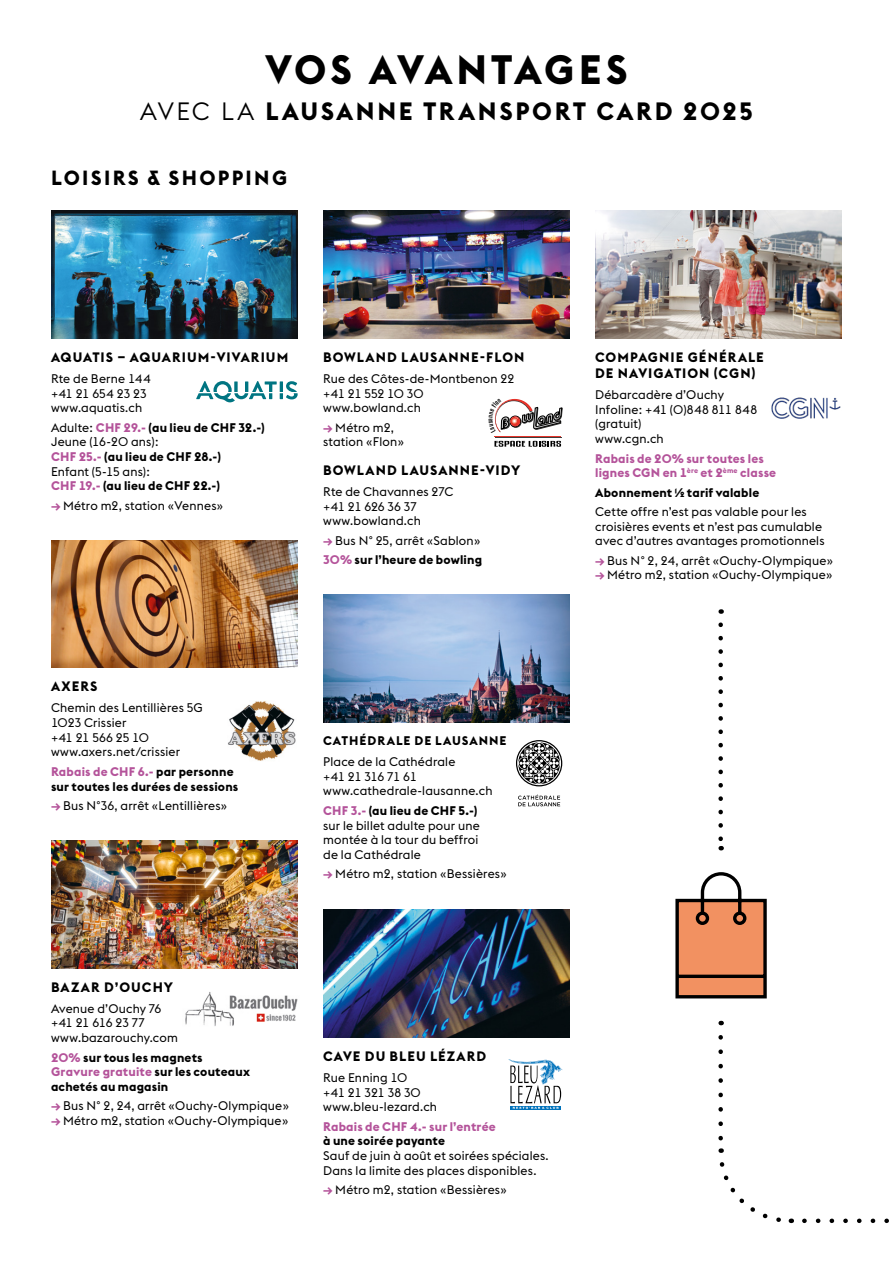
<style>
.page{position:relative;width:893px;height:1276px;background:#fff}
.page>*{position:absolute;margin:0;border:0;box-sizing:border-box;transform-origin:0 0}
.t1{font:700 40.5px "Euclid Flex";letter-spacing:.075em;color:#000}
.t2{font:700 24.75px "Euclid Flex";letter-spacing:.105em;color:#000}
.t3{font:700 20.25px "Euclid Flex";letter-spacing:.115em;color:#000}
.t4{font:700 13.5px/16.2px "Euclid Flex";letter-spacing:.08em;color:#000}
.t5{font:12.38px/14.6px "Euclid Flex";letter-spacing:.015em;color:#000}
.t6{font:700 12.38px/14.6px "Euclid Flex";letter-spacing:.015em;color:#000}
.t7{font:700 12.38px/14.6px "Euclid Flex";letter-spacing:.015em;color:#b4539a}
.t8{font:700 12.38px "Euclid Flex";letter-spacing:.08em;color:#000}
.t9{font:6.08px "Kenyan Coffee Rg";color:#000;scale:1.15 1}
.s1{font-weight:300}
.s2{font-weight:400}
.s3{color:#b4539a}
.s4{font-weight:700;color:#b4539a}
.s5{font-weight:700}
</style>
<div class="page">
<img style="left:51px;top:210px;width:247px;height:128px">
<img style="left:51px;top:540px;width:247px;height:127px">
<img style="left:51px;top:840px;width:247px;height:128px">
<img style="left:323px;top:210px;width:247px;height:128px">
<img style="left:323px;top:594px;width:247px;height:128px">
<img style="left:323px;top:909px;width:247px;height:128px">
<img style="left:595px;top:210px;width:247px;height:128px">
<hr style="left:510px;top:1106px;width:51px;height:3px;background:#0072bb">
<svg style="left:508px;top:1059px;width:54px;height:49px"></svg>
<svg style="left:516px;top:740px;width:46px;height:66px"></svg>
<img style="left:771px;top:397px;width:70px;height:22px">
<hr style="left:495px;top:437px;width:66px;height:1px;background:#3c3c3b">
<hr style="left:494px;top:436px;width:67px;height:1px;background:#e7332a">
<svg style="left:494px;top:441px;width:67px;height:6px"></svg>
<img style="left:185px;top:992px;width:113px;height:34px">
<svg style="left:196px;top:381px;width:102px;height:21px"></svg>
<svg style="left:718px;top:1037px;width:5px;height:116px"></svg>
<svg style="left:719px;top:1162px;width:73px;height:62px"></svg>
<svg style="left:804px;top:1218px;width:85px;height:5px"></svg>
<svg style="left:718px;top:624px;width:5px;height:226px"></svg>
<svg style="left:675px;top:872px;width:92px;height:127px"></svg>
<img style="left:228px;top:701px;width:68px;height:60px">
<svg style="left:494px;top:398px;width:68px;height:35px"></svg>
<h1 class="t1" style="left:265px;top:46px;width:364px">VOS AVANTAGES</h1>
<h2 class="t2" style="left:140px;top:97px;width:614px"><span class="s1">AVEC LA</span> LAUSANNE TRANSPORT CARD 2025</h2>
<h3 class="t3" style="left:51px;top:167px;width:238px">LOISIRS &amp; SHOPPING</h3>
<p class="t4" style="left:51px;top:349px;width:239px">AQUATIS – AQUARIUM-VIVARIUM</p>
<p class="t5" style="left:51px;top:371px;width:101px">Rte de Berne 144 +41 21 654 23 23 www.aquatis.ch</p>
<p class="t6" style="left:51px;top:420px;width:215px"><span class="s2">Adulte :</span> <span class="s3">CHF 29.-</span> (au lieu de CHF 32.-)<br><span class="s2">Jeune (16-20 ans) :<br></span><span class="s3">CHF 25.-</span> (au lieu de CHF 28.-)<br><span class="s2">Enfant (5-15 ans) :<br></span><span class="s3">CHF 19.-</span> (au lieu de CHF 22.-)</p>
<p class="t5" style="left:51px;top:498px;width:174px"><span class="s4">→</span> Métro m2, station « Vennes »</p>
<p class="t4" style="left:323px;top:349px;width:203px">BOWLAND LAUSANNE-FLON</p>
<p class="t5" style="left:323px;top:371px;width:193px">Rue des Côtes-de-Montbenon 22 +41 21 552 10 30 www.bowland.ch</p>
<p class="t5" style="left:323px;top:420px;width:82px"><span class="s4">→</span> Métro m2, station « Flon »</p>
<p class="t4" style="left:323px;top:462px;width:199px">BOWLAND LAUSANNE-VIDY</p>
<p class="t5" style="left:323px;top:484px;width:132px">Rte de Chavannes 27C +41 21 626 36 37 www.bowland.ch</p>
<p class="t5" style="left:323px;top:531px;width:160px;line-height:19.6px"><span class="s4">→</span> Bus N° 25, arrêt « Sablon »<br><span class="s4">30%</span> <span class="s5">sur l’heure de bowling</span></p>
<p class="t9" style="left:486px;top:420px;width:4px;rotate:-90deg">a</p>
<p class="t4" style="left:51px;top:678px;width:48px">AXERS</p>
<p class="t5" style="left:51px;top:701px;width:153px">Chemin des Lentillières 5G<br>1023 Crissier<br>+41 21 566 25 10 www.axers.net/crissier</p>
<p class="t6" style="left:51px;top:764px;width:189px"><span class="s3">Rabais de CHF 6.-</span> par personne sur toutes les durées de sessions</p>
<p class="t5" style="left:51px;top:798px;width:178px"><span class="s4">→</span> Bus N°36, arrêt « Lentillières »</p>
<p class="t8" style="left:323px;top:733px;width:185px">CATHÉDRALE DE LAUSANNE</p>
<p class="t5" style="left:323px;top:754px;width:171px">Place de la Cathédrale<br>+41 21 316 71 61 www.cathedrale-lausanne.ch</p>
<p class="t5" style="left:323px;top:803px;width:158px"><span class="s4">CHF 3.-</span> <span class="s5">(au lieu de CHF 5.-) </span>sur le billet adulte pour une montée à la tour du beffroi de la Cathédrale</p>
<p class="t5" style="left:323px;top:866px;width:185px"><span class="s4">→</span> Métro m2, station « Bessières »</p>
<p class="t4" style="left:51px;top:979px;width:124px">BAZAR D’OUCHY</p>
<p class="t5" style="left:51px;top:1001px;width:128px">Avenue d’Ouchy 76 +41 21 616 23 77 www.bazarouchy.com</p>
<p class="t6" style="left:51px;top:1050px;width:200px"><span class="s3">20%</span> sur tous les magnets<br><span class="s3">Gravure gratuite</span> sur les couteaux achetés au magasin</p>
<p class="t5" style="left:51px;top:1098px;width:239px"><span class="s4">→</span> Bus N° 2, 24, arrêt « Ouchy-Olympique »</p>
<p class="t5" style="left:51px;top:1113px;width:239px"><span class="s4">→</span> Métro m2, station « Ouchy-Olympique »</p>
<p class="t4" style="left:323px;top:1048px;width:165px">CAVE DU BLEU LÉZARD</p>
<p class="t5" style="left:323px;top:1070px;width:115px">Rue Enning 10<br>+41 21 321 38 30 www.bleu-lezard.ch</p>
<p class="t7" style="left:323px;top:1119px;width:174px">Rabais de CHF 4.- sur l’entrée</p>
<p class="t6" style="left:323px;top:1133px;width:123px">à une soirée payante</p>
<p class="t5" style="left:323px;top:1148px;width:227px">Sauf de juin à août et soirées spéciales.<br>Dans la limite des places disponibles.</p>
<p class="t5" style="left:323px;top:1182px;width:185px"><span class="s4">→</span> Métro m2, station « Bessières »</p>
<p class="t4" style="left:595px;top:349px;width:170px">COMPAGNIE GÉNÉRALE<br>DE NAVIGATION (CGN)</p>
<p class="t5" style="left:595px;top:387px;width:164px">Débarcadère d’Ouchy<br>Infoline : +41 (0)848 811 848 (gratuit)<br>www.cgn.ch</p>
<p class="t7" style="left:595px;top:451px;width:183px">Rabais de 20% sur toutes les lignes CGN en 1<sup>ère</sup> et 2<sup>ème</sup> classe</p>
<p class="t6" style="left:595px;top:485px;width:166px">Abonnement ½ tarif valable</p>
<p class="t5" style="left:595px;top:504px;width:231px">Cette offre n’est pas valable pour les croisières events et n’est pas cumulable avec d’autres avantages promotionnels</p>
<p class="t5" style="left:595px;top:553px;width:239px"><span class="s4">→</span> Bus N° 2, 24, arrêt « Ouchy-Olympique »</p>
<p class="t5" style="left:595px;top:568px;width:239px"><span class="s4">→</span> Métro m2, station « Ouchy-Olympique »</p>
</div>
